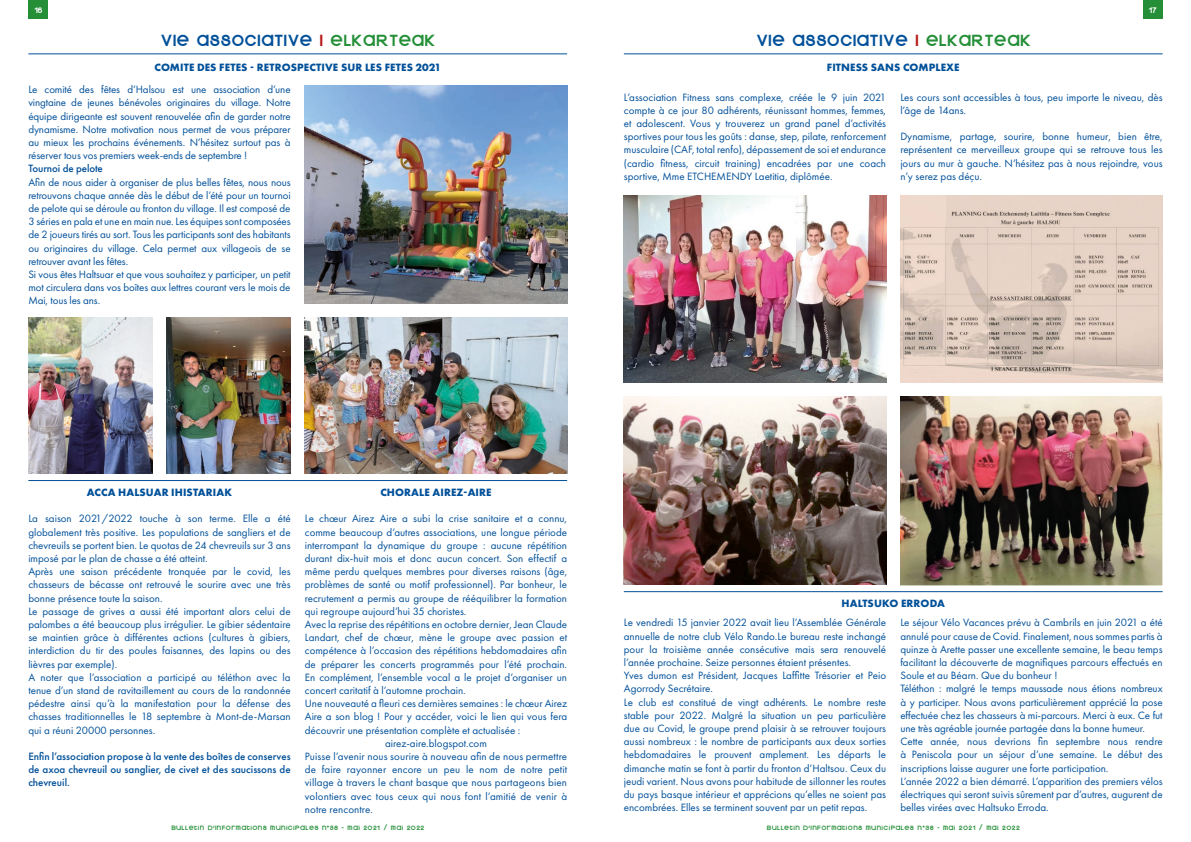
<style>
.page{position:relative;width:1191px;height:842px;background:#fff}
.page>*{position:absolute;margin:0;border:0;box-sizing:border-box;transform-origin:0 0}
.t1{font:18px "Kravitz Extra Thermal";letter-spacing:.05em;color:#005099}
.t2{font:11px/13.2px "Futura PT";color:#005099;text-align:justify}
.t3{font:500 11px/13.2px "Futura PT";color:#005099;text-align:justify}
.t4{font:700 11px "Futura PT";letter-spacing:.01em;color:#005099}
.t5{font:9px "Kravitz Extra Thermal";color:#fff}
.t6{font:7px "Kravitz Extra Thermal";letter-spacing:.1em;color:#248f37}
.s1{color:#b61715}
.s2{color:#248f37}
</style>
<div class="page">
<div style="left:28px;top:0;width:20px;height:18px;background:#248f37"></div>
<div style="left:1142px;top:0;width:20px;height:18px;background:#248f37"></div>
<hr style="left:624px;top:54px;width:538px;height:1px;background:#005099">
<hr style="left:624px;top:591px;width:538px;height:1px;background:#005099">
<img style="left:900px;top:196px;width:262px;height:187px">
<hr style="left:28px;top:54px;width:539px;height:1px;background:#005099">
<hr style="left:28px;top:480px;width:539px;height:1px;background:#005099">
<img style="left:624px;top:196px;width:262px;height:187px">
<img style="left:900px;top:397px;width:262px;height:188px">
<img style="left:624px;top:397px;width:262px;height:187px">
<img style="left:305px;top:85px;width:262px;height:218px">
<img style="left:28px;top:317px;width:124px;height:156px">
<img style="left:305px;top:317px;width:262px;height:156px">
<img style="left:167px;top:317px;width:124px;height:156px">
<p class="t5" style="left:34px;top:4px;width:9px">16</p>
<p class="t5" style="left:1149px;top:4px;width:9px">17</p>
<p class="t1" style="left:756px;top:28px;width:276px">VIE ASSOCIATIVE <span class="s1">I</span> <span class="s2">ELKARTEAK</span></p>
<p class="t1" style="left:160px;top:28px;width:276px">VIE ASSOCIATIVE <span class="s1">I</span> <span class="s2">ELKARTEAK</span></p>
<p class="t4" style="left:154px;top:60px;width:288px">COMITE DES FETES - RETROSPECTIVE SUR LES FETES 2021</p>
<p class="t4" style="left:827px;top:60px;width:134px">FITNESS SANS COMPLEXE</p>
<p class="t2" style="left:624px;top:90px;width:264px">L’association Fitness sans complexe, créée le 9 juin 2021 compte à ce jour 80 adhérents, réunissant hommes, femmes, et adolescent. Vous y trouverez un grand panel d’activités sportives pour tous les goûts : danse, step, pilate, renforcement musculaire (CAF, total renfo), dépassement de soi et endurance (cardio fitness, circuit training) encadrées par une coach sportive, Mme ETCHEMENDY Laetitia, diplômée.</p>
<p class="t2" style="left:28px;top:83px;width:264px">Le comité des fêtes d’Halsou est une association d’une vingtaine de jeunes bénévoles originaires du village. Notre équipe dirigeante est souvent renouvelée afin de garder notre dynamisme. Notre motivation nous permet de vous préparer au mieux les prochains événements. N’hésitez surtout pas à réserver tous vos premiers week-ends de septembre !</p>
<p class="t3" style="left:28px;top:162px;width:76px">Tournoi de pelote</p>
<p class="t2" style="left:28px;top:175px;width:264px">Afin de nous aider à organiser de plus belles fêtes, nous nous retrouvons chaque année dès le début de l’été pour un tournoi de pelote qui se déroule au fronton du village. Il est composé de 3 séries en pala et une en main nue. Les équipes sont composées de 2 joueurs tirés au sort. Tous les participants sont des habitants ou originaires du village. Cela permet aux villageois de se retrouver avant les fêtes.</p>
<p class="t2" style="left:28px;top:268px;width:264px">Si vous êtes Haltsuar et que vous souhaitez y participer, un petit mot circulera dans vos boîtes aux lettres courant vers le mois de Mai, tous les ans.</p>
<p class="t2" style="left:900px;top:90px;width:264px">Les cours sont accessibles à tous, peu importe le niveau, dès l’âge de 14ans.</p>
<p class="t2" style="left:900px;top:130px;width:264px">Dynamisme, partage, sourire, bonne humeur, bien être, représentent ce merveilleux groupe qui se retrouve tous les jours au mur à gauche. N’hésitez pas à nous rejoindre, vous n’y serez pas déçu.</p>
<p class="t4" style="left:87px;top:485px;width:147px">ACCA HALSUAR IHISTARIAK</p>
<p class="t2" style="left:28px;top:512px;width:264px">La saison 2021/2022 touche à son terme. Elle a été globalement très positive. Les populations de sangliers et de chevreuils se portent bien. Le quotas de 24 chevreuils sur 3 ans imposé par le plan de chasse a été atteint.</p>
<p class="t2" style="left:28px;top:565px;width:264px">Après une saison précédente tronquée par le covid, les chasseurs de bécasse ont retrouvé le sourire avec une très bonne présence toute la saison.</p>
<p class="t2" style="left:28px;top:604px;width:264px">Le passage de grives a aussi été important alors celui de palombes a été beaucoup plus irrégulier. Le gibier sédentaire se maintien grâce à différentes actions (cultures à gibiers, interdiction du tir des poules faisannes, des lapins ou des lièvres par exemple).</p>
<p class="t2" style="left:28px;top:670px;width:264px">A noter que l’association a participé au téléthon avec la tenue d’un stand de ravitaillement au cours de la randonnée pédestre ainsi qu’à la manifestation pour la défense des chasses traditionnelles le 18 septembre à Mont-de-Marsan qui a réuni 20000 personnes.</p>
<p class="t3" style="left:28px;top:750px;width:264px">Enfin l’association propose à la vente des boîtes de conserves de axoa chevreuil ou sanglier, de civet et des saucissons de chevreuil.</p>
<p class="t4" style="left:380px;top:485px;width:113px">CHORALE AIREZ-AIRE</p>
<p class="t2" style="left:305px;top:512px;width:264px">Le chœur Airez Aire a subi la crise sanitaire et a connu, comme beaucoup d’autres associations, une longue période interrompant la dynamique du groupe : aucune répétition durant dix-huit mois et donc aucun concert. Son effectif a même perdu quelques membres pour diverses raisons (âge, problèmes de santé ou motif professionnel). Par bonheur, le recrutement a permis au groupe de rééquilibrer la formation qui regroupe aujourd’hui 35 choristes.</p>
<p class="t2" style="left:305px;top:618px;width:264px">Avec la reprise des répétitions en octobre dernier, Jean Claude Landart, chef de chœur, mène le groupe avec passion et compétence à l’occasion des répétitions hebdomadaires afin de préparer les concerts programmés pour l’été prochain.<br>En complément, l’ensemble vocal a le projet d’organiser un concert caritatif à l’automne prochain.</p>
<p class="t2" style="left:305px;top:697px;width:264px">Une nouveauté a fleuri ces dernières semaines : le chœur Airez Aire a son blog ! Pour y accéder, voici le lien qui vous fera découvrir une présentation complète et actualisée :</p>
<p class="t2" style="left:385px;top:736px;width:103px">airez-aire.blogspot.com</p>
<p class="t2" style="left:305px;top:750px;width:264px">Puisse l’avenir nous sourire à nouveau afin de nous permettre de faire rayonner encore un peu le nom de notre petit village à travers le chant basque que nous partageons bien volontiers avec tous ceux qui nous font l’amitié de venir à notre rencontre.</p>
<p class="t4" style="left:841px;top:596px;width:105px">HALTSUKO ERRODA</p>
<p class="t2" style="left:624px;top:616px;width:264px">Le vendredi 15 janvier 2022 avait lieu l’Assemblée Générale annuelle de notre club Vélo Rando.Le bureau reste inchangé pour la troisième année consécutive mais sera renouvelé l’année prochaine. Seize personnes étaient présentes.</p>
<p class="t2" style="left:624px;top:669px;width:264px">Yves dumon est Président, Jacques Laffitte Trésorier et Peio<br>Agorrody Secrétaire.</p>
<p class="t2" style="left:624px;top:695px;width:264px">Le club est constitué de vingt adhérents. Le nombre reste stable pour 2022. Malgré la situation un peu particulière due au Covid, le groupe prend plaisir à se retrouver toujours aussi nombreux : le nombre de participants aux deux sorties hebdomadaires le prouvent amplement. Les départs le dimanche matin se font à partir du fronton d’Haltsou. Ceux du jeudi varient. Nous avons pour habitude de sillonner les routes du pays basque intérieur et apprécions qu’elles ne soient pas encombrées. Elles se terminent souvent par un petit repas.</p>
<p class="t2" style="left:900px;top:616px;width:264px">Le séjour Vélo Vacances prévu à Cambrils en juin 2021 a été annulé pour cause de Covid. Finalement, nous sommes partis à quinze à Arette passer une excellente semaine, le beau temps facilitant la découverte de magnifiques parcours effectués en Soule et au Béarn. Que du bonheur !</p>
<p class="t2" style="left:900px;top:682px;width:264px">Téléthon : malgré le temps maussade nous étions nombreux à y participer. Nous avons particulièrement apprécié la pose effectuée chez les chasseurs à mi-parcours. Merci à eux. Ce fut une très agréable journée partagée dans la bonne humeur.</p>
<p class="t2" style="left:900px;top:735px;width:264px">Cette année, nous devrions fin septembre nous rendre à Peniscola pour un séjour d’une semaine. Le début des inscriptions laisse augurer une forte participation.</p>
<p class="t2" style="left:900px;top:774px;width:264px">L’année 2022 a bien démarré. L’apparition des premiers vélos électriques qui seront suivis sûrement par d’autres, augurent de belles virées avec Haltsuko Erroda.</p>
<p class="t6" style="left:171px;top:823px;width:254px">BULLETIN D’INFORMATIONS MUNICIPALES N°38 - MAI 2021 / MAI 2022</p>
<p class="t6" style="left:767px;top:823px;width:254px">BULLETIN D’INFORMATIONS MUNICIPALES N°38 - MAI 2021 / MAI 2022</p>
</div>
